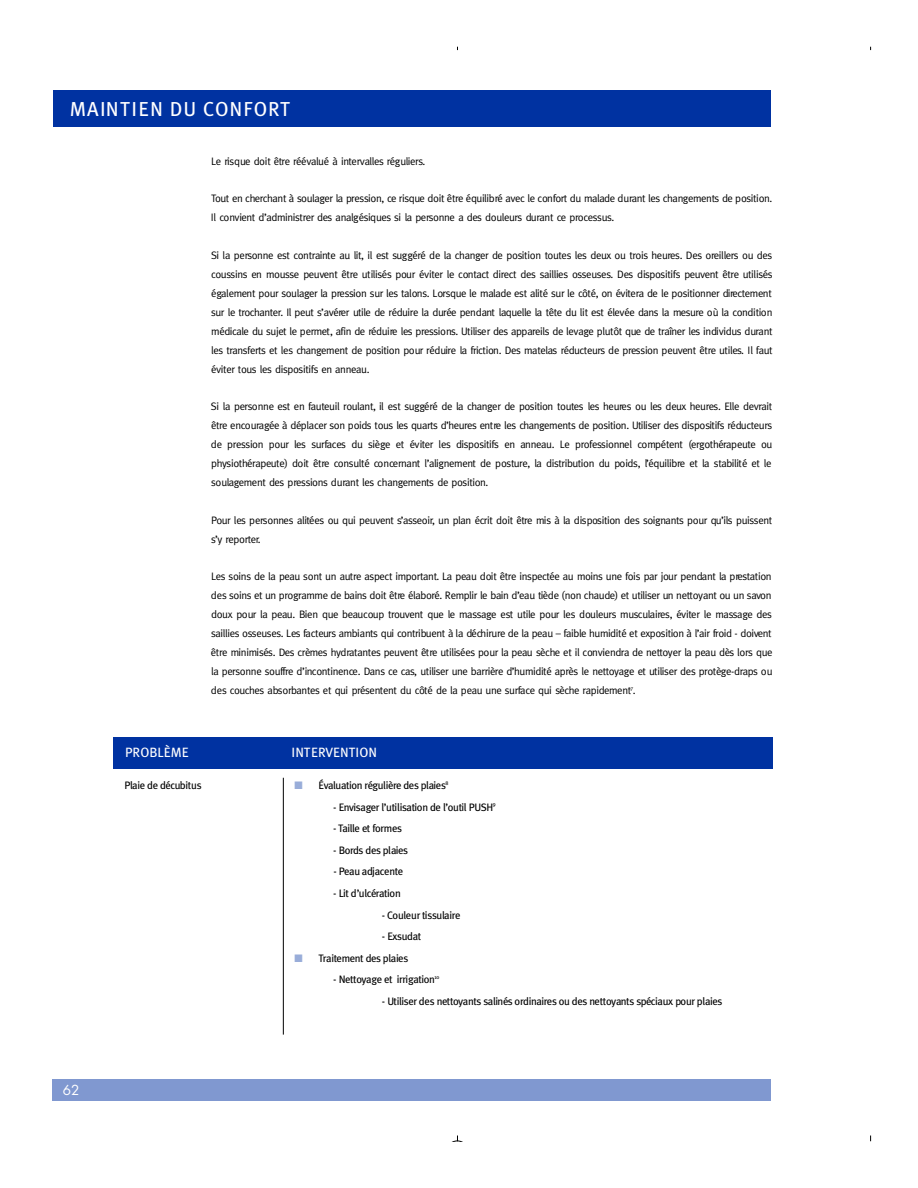
<style>
.page{position:relative;width:918px;height:1188px;background:#fff}
.page>*{position:absolute;margin:0;border:0;box-sizing:border-box;transform-origin:0 0}
.t1{font:20.25px "Meta Plus";letter-spacing:.05em;color:#fff}
.t2{font:13.5px "Meta Plus";color:#fff}
.t3{font:13.5px "Futura";color:#fff}
.t4{font:10.8px/18.9px "Meta";letter-spacing:-.03em;color:#000;text-align:justify}
.t5{font:10.8px "Meta Plus";letter-spacing:-.03em;color:#000}
.s1{color:#99add9}
</style>
<div class="page">
<div style="left:113px;top:737px;width:660px;height:32px;background:#0032a1"></div>
<div style="left:54px;top:90px;width:717px;height:37px;background:#0032a1"></div>
<div style="left:52px;top:1079px;width:719px;height:22px;background:#8098d0"></div>
<hr style="left:283px;top:778px;width:1px;height:257px;background:#000">
<svg style="left:451px;top:1136px;width:12px;height:6px"></svg>
<h1 class="t1" style="left:70px;top:100px;width:222px">MA IN TIEN DU CO NFORT</h1>
<p class="t4" style="left:211px;top:152px;width:216px">Le risque doit être réévalué à intervalles réguliers.</p>
<p class="t4" style="left:211px;top:190px;width:563px">Tout en cherchant à soulager la pression, ce risque doit être équilibré avec le confort du malade durant les changements de position.<br>Il convient d’ a d m i n i s t rer des analgésiques si la personne a des douleurs durant ce processus.</p>
<p class="t4" style="left:211px;top:247px;width:563px">Si la personne est contrainte au lit, il est suggéré de la changer de position toutes les deux ou trois heures. Des oreillers ou des coussins en mousse peuvent être utilisés pour éviter le contact direct des saillies osseuses. Des dispositifs peuvent être utilisés également pour soulager la pression sur les talons. Lorsque le malade est alité sur le côté, on évitera de le positionner dire c t e m e n t sur le tro c h a n t e r. Il peut s’ a v é rer utile de réduire la durée pendant laquelle la tête du lit est élevée dans la mesure où la condition médicale du sujet le permet, afin de réduire les pressions. Utiliser des appareils de levage plutôt que de traîner les individus durant les transferts et les changement de position pour réduire la friction. Des matelas réducteurs de pression peuvent être utiles. Il faut éviter tous les dispositifs en anneau.</p>
<p class="t4" style="left:211px;top:398px;width:563px">Si la personne est en fauteuil roulant, il est suggéré de la changer de position toutes les heures ou les deux heures. Elle devrait ê t re encouragée à déplacer son poids tous les quarts d’ h e u res entre les changements de position. Utiliser des dispositifs réducteurs de pression pour les surfaces du siège et éviter les dispositifs en anneau. Le professionnel compétent (ergothérapeute ou physiothérapeute) doit être consulté concernant l’alignement de posture, la distribution du poids, l’ é q u i l i b re et la stabilité et le soulagement des pressions durant les changements de position.</p>
<p class="t4" style="left:211px;top:511px;width:563px">Pour les personnes alitées ou qui peuvent s’ a s s e o i r, un plan écrit doit être mis à la disposition des soignants pour qu’ils puissent s’y re p o r t e r.</p>
<p class="t4" style="left:211px;top:568px;width:563px">Les soins de la peau sont un autre aspect important. La peau doit être inspectée au moins une fois par jour pendant la pre s t a t i o n des soins et un programme de bains doit être élaboré. Remplir le bain d’eau tiède (non chaude) et utiliser un nettoyant ou un savo n doux pour la peau. Bien que beaucoup tro u vent que le massage est utile pour les douleurs musculaires, éviter le massage des saillies osseuses. Les facteurs ambiants qui contribuent à la déchirure de la peau – faible humidité et exposition à l’air froid - doive n t ê t re minimisés. Des crèmes hydratantes peuvent être utilisées pour la peau sèche et il conviendra de nettoyer la peau dès lors que la personne souff re d’incontinence. Dans ce cas, utiliser une barrière d’humidité après le nettoyage et utiliser des protège-draps ou des couches absorbantes et qui présentent du côté de la peau une surface qui sèche rapidement<sup>7</sup>.</p>
<p class="t2" style="left:125px;top:746px;width:65px">PROBLÈME</p>
<p class="t2" style="left:292px;top:746px;width:87px">INTERVENTION</p>
<p class="t3" style="left:63px;top:1084px;width:18px">62</p>
<p class="t5" style="left:125px;top:781px;width:79px">Plaie de décubitus</p>
<p class="t5" style="left:294px;top:781px;width:156px"><span class="s1">■</span> É valuation régulière des plaies<sup>8</sup></p>
<p class="t5" style="left:333px;top:802px;width:164px">- Envisager l’utilisation de l’outil PUSH<sup>9</sup></p>
<p class="t5" style="left:333px;top:824px;width:70px">- Taille et formes</p>
<p class="t5" style="left:333px;top:845px;width:76px">- Bords des plaies</p>
<p class="t5" style="left:333px;top:867px;width:71px">- Peau adjacente</p>
<p class="t5" style="left:333px;top:889px;width:69px">- Lit d’ulcéra t i o n</p>
<p class="t5" style="left:382px;top:910px;width:80px">- Couleur tissulaire</p>
<p class="t5" style="left:382px;top:932px;width:41px">- Ex s u d a t</p>
<p class="t5" style="left:294px;top:953px;width:116px"><span class="s1">■</span> Traitement des plaies</p>
<p class="t5" style="left:333px;top:975px;width:108px">- Nettoyage et irrigation<sup>10</sup></p>
<p class="t5" style="left:382px;top:997px;width:342px">- Utiliser des nettoyants salinés ord i n a i res ou des nettoyants spéciaux pour plaies</p>
</div>
